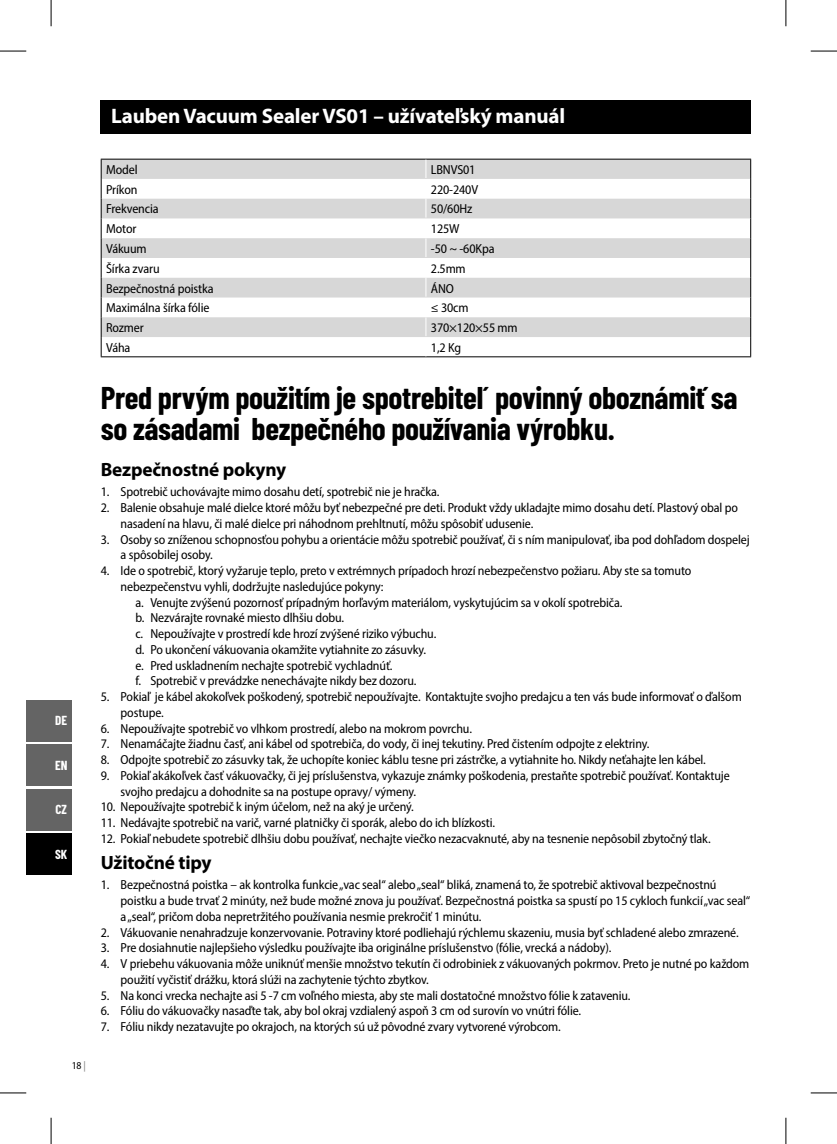
<style>
.page{position:relative;width:837px;height:1144px;background:#fff}
.page>*{position:absolute;margin:0;border:0;box-sizing:border-box;transform-origin:0 0}
.t1{font:700 31.5px/31.5px "Barlow Condensed";letter-spacing:-.01em;color:#000}
.t2{font:700 21px "Myriad Pro";letter-spacing:-.01em;color:#fff}
.t3{font:700 19.25px "Myriad Pro";letter-spacing:-.01em;color:#000}
.t4{font:semi-condensed 13.12px/15.8px "Myriad Pro";letter-spacing:-.01em;color:#000}
.t5{font:700 13.12px "Barlow Condensed";letter-spacing:-.01em;color:#fff}
.t6{font:semi-condensed 10.5px "Myriad Pro";color:#000}
.s1{color:#7c7c7c}
</style>
<div class="page">
<svg style="left:102px;top:160px;width:648px;height:177px;fill:#d7d7d7"></svg>
<hr style="left:101px;top:159px;width:325px;height:1px;background:#000">
<hr style="left:426px;top:159px;width:325px;height:1px;background:#000">
<svg style="left:101px;top:160px;width:1px;height:196px"></svg>
<svg style="left:750px;top:160px;width:1px;height:196px"></svg>
<hr style="left:101px;top:356px;width:325px;height:1px;background:#000">
<hr style="left:426px;top:356px;width:325px;height:1px;background:#000">
<svg style="left:425px;top:160px;width:1px;height:177px"></svg>
<div style="left:101px;top:101px;width:650px;height:33px;background:#000"></div>
<div style="left:26px;top:700px;width:46px;height:41px;background:#646464"></div>
<div style="left:26px;top:744px;width:46px;height:42px;background:#646464"></div>
<div style="left:26px;top:789px;width:46px;height:42px;background:#646464"></div>
<div style="left:26px;top:833px;width:46px;height:42px;background:#000"></div>
<svg style="left:0;top:51px;width:26px;height:1px"></svg>
<svg style="left:810px;top:51px;width:26px;height:1px"></svg>
<svg style="left:0;top:1092px;width:26px;height:1px"></svg>
<svg style="left:810px;top:1092px;width:26px;height:1px"></svg>
<svg style="left:51px;top:0;width:1px;height:26px"></svg>
<svg style="left:51px;top:1118px;width:1px;height:26px"></svg>
<svg style="left:785px;top:0;width:1px;height:26px"></svg>
<svg style="left:785px;top:1118px;width:1px;height:26px"></svg>
<p class="t5" style="left:55px;top:711px;width:13px">DE</p>
<p class="t5" style="left:55px;top:756px;width:14px">EN</p>
<p class="t5" style="left:56px;top:800px;width:13px">CZ</p>
<p class="t5" style="left:55px;top:845px;width:14px">SK</p>
<p class="t6" style="left:72px;top:1059px;width:16px">18 <span class="s1">|</span></p>
<h2 class="t2" style="left:111px;top:103px;width:455px">Lauben Vacuum Sealer VS01 – užívateľský manuál</h2>
<p class="t4" style="left:106px;top:161px;width:33px">Model</p>
<p class="t4" style="left:431px;top:161px;width:46px">LBNVS01</p>
<p class="t4" style="left:106px;top:181px;width:33px">Príkon</p>
<p class="t4" style="left:431px;top:181px;width:49px">220-240V</p>
<p class="t4" style="left:106px;top:201px;width:54px">Frekvencia</p>
<p class="t4" style="left:431px;top:201px;width:43px">50/60Hz</p>
<p class="t4" style="left:106px;top:221px;width:32px">Motor</p>
<p class="t4" style="left:431px;top:221px;width:30px">125W</p>
<p class="t4" style="left:106px;top:241px;width:42px">Vákuum</p>
<p class="t4" style="left:431px;top:241px;width:65px">-50 ~ -60Kpa</p>
<p class="t4" style="left:106px;top:260px;width:55px">Šírka zvaru</p>
<p class="t4" style="left:431px;top:260px;width:36px">2.5mm</p>
<p class="t4" style="left:106px;top:280px;width:109px">Bezpečnostná poistka</p>
<p class="t4" style="left:431px;top:280px;width:25px">ÁNO</p>
<p class="t4" style="left:106px;top:300px;width:105px">Maximálna šírka fólie</p>
<p class="t4" style="left:431px;top:300px;width:39px">≤ 30cm</p>
<p class="t4" style="left:106px;top:320px;width:39px">Rozmer</p>
<p class="t4" style="left:431px;top:320px;width:88px">370×120×55 mm</p>
<p class="t4" style="left:106px;top:339px;width:26px">Váha</p>
<p class="t4" style="left:431px;top:339px;width:32px">1,2 Kg</p>
<h1 class="t1" style="left:101px;top:380px;width:638px">Pred prvým použitím je spotrebiteľ povinný oboznámiť sa so zásadami bezpečného používania výrobku.</h1>
<h3 class="t3" style="left:101px;top:457px;width:187px">Bezpečnostné pokyny</h3>
<p class="t4" style="left:101px;top:484px;width:340px">1. Spotrebič uchovávajte mimo dosahu detí, spotrebič nie je hračka.</p>
<p class="t4" style="left:121px;top:500px;width:618px;text-indent:-20px">2. Balenie obsahuje malé dielce ktoré môžu byť nebezpečné pre deti. Produkt vždy ukladajte mimo dosahu detí. Plastový obal po nasadení na hlavu, či malé dielce pri náhodnom prehltnutí, môžu spôsobiť udusenie.</p>
<p class="t4" style="left:121px;top:531px;width:630px;text-indent:-20px">3. Osoby so zníženou schopnosťou pohybu a orientácie môžu spotrebič používať, či s ním manipulovať, iba pod dohľadom dospelej a spôsobilej osoby.</p>
<p class="t4" style="left:101px;top:563px;width:592px">4. Ide o spotrebič, ktorý vyžaruje teplo, preto v extrémnych prípadoch hrozí nebezpečenstvo požiaru. Aby ste sa tomuto</p>
<p class="t4" style="left:121px;top:578px;width:264px">nebezpečenstvu vyhli, dodržujte nasledujúce pokyny:</p>
<p class="t4" style="left:135px;top:594px;width:488px">a. Venujte zvýšenú pozornosť prípadným horľavým materiálom, vyskytujúcim sa v okolí spotrebiča.</p>
<p class="t4" style="left:135px;top:610px;width:210px">b. Nezvárajte rovnaké miesto dlhšiu dobu.</p>
<p class="t4" style="left:135px;top:626px;width:302px">c. Nepoužívajte v prostredí kde hrozí zvýšené riziko výbuchu.</p>
<p class="t4" style="left:135px;top:641px;width:292px">d. Po ukončení vákuovania okamžite vytiahnite zo zásuvky.</p>
<p class="t4" style="left:135px;top:657px;width:258px">e. Pred uskladnením nechajte spotrebič vychladnúť.</p>
<p class="t4" style="left:135px;top:673px;width:282px">f. Spotrebič v prevádzke nenechávajte nikdy bez dozoru.</p>
<p class="t4" style="left:121px;top:689px;width:622px;text-indent:-20px">5. Pokiaľ je kábel akokoľvek poškodený, spotrebič nepoužívajte. Kontaktujte svojho predajcu a ten vás bude informovať o ďalšom postupe.</p>
<p class="t4" style="left:101px;top:720px;width:372px">6. Nepoužívajte spotrebič vo vlhkom prostredí, alebo na mokrom povrchu.</p>
<p class="t4" style="left:101px;top:736px;width:550px">7. Nenamáčajte žiadnu časť, ani kábel od spotrebiča, do vody, či inej tekutiny. Pred čistením odpojte z elektriny.</p>
<p class="t4" style="left:101px;top:752px;width:606px">8. Odpojte spotrebič zo zásuvky tak, že uchopíte koniec káblu tesne pri zástrčke, a vytiahnite ho. Nikdy neťahajte len kábel.</p>
<p class="t4" style="left:121px;top:767px;width:610px;text-indent:-20px">9. Pokiaľ akákoľvek časť vákuovačky, či jej príslušenstva, vykazuje známky poškodenia, prestaňte spotrebič používať. Kontaktuje svojho predajcu a dohodnite sa na postupe opravy/ výmeny.</p>
<p class="t4" style="left:101px;top:799px;width:314px">10. Nepoužívajte spotrebič k iným účelom, než na aký je určený.</p>
<p class="t4" style="left:101px;top:815px;width:396px">11. Nedávajte spotrebič na varič, varné platničky či sporák, alebo do ich blízkosti.</p>
<p class="t4" style="left:101px;top:830px;width:611px">12. Pokiaľ nebudete spotrebič dlhšiu dobu používať, nechajte viečko nezacvaknuté, aby na tesnenie nepôsobil zbytočný tlak.</p>
<h3 class="t3" style="left:101px;top:849px;width:112px">Užitočné tipy</h3>
<p class="t4" style="left:121px;top:877px;width:631px;text-indent:-20px">1. Bezpečnostná poistka – ak kontrolka funkcie „vac seal“ alebo „seal“ bliká, znamená to, že spotrebič aktivoval bezpečnostnú poistku a bude trvať 2 minúty, než bude možné znova ju používať. Bezpečnostná poistka sa spustí po 15 cykloch funkcií „vac seal“ a „seal“, pričom doba nepretržitého používania nesmie prekročiť 1 minútu.</p>
<p class="t4" style="left:101px;top:924px;width:639px">2. Vákuovanie nenahradzuje konzervovanie. Potraviny ktoré podliehajú rýchlemu skazeniu, musia byť schladené alebo zmrazené.</p>
<p class="t4" style="left:101px;top:940px;width:512px">3. Pre dosiahnutie najlepšieho výsledku používajte iba originálne príslušenstvo (fólie, vrecká a nádoby).</p>
<p class="t4" style="left:121px;top:956px;width:630px;text-indent:-20px">4. V priebehu vákuovania môže uniknúť menšie množstvo tekutín či odrobiniek z vákuovaných pokrmov. Preto je nutné po každom použití vyčistiť drážku, ktorá slúži na zachytenie týchto zbytkov.</p>
<p class="t4" style="left:101px;top:987px;width:531px">5. Na konci vrecka nechajte asi 5 -7 cm voľného miesta, aby ste mali dostatočné množstvo fólie k zataveniu.</p>
<p class="t4" style="left:101px;top:1003px;width:482px">6. Fóliu do vákuovačky nasaďte tak, aby bol okraj vzdialený aspoň 3 cm od surovín vo vnútri fólie.</p>
<p class="t4" style="left:101px;top:1019px;width:461px">7. Fóliu nikdy nezatavujte po okrajoch, na ktorých sú už pôvodné zvary vytvorené výrobcom.</p>
</div>
